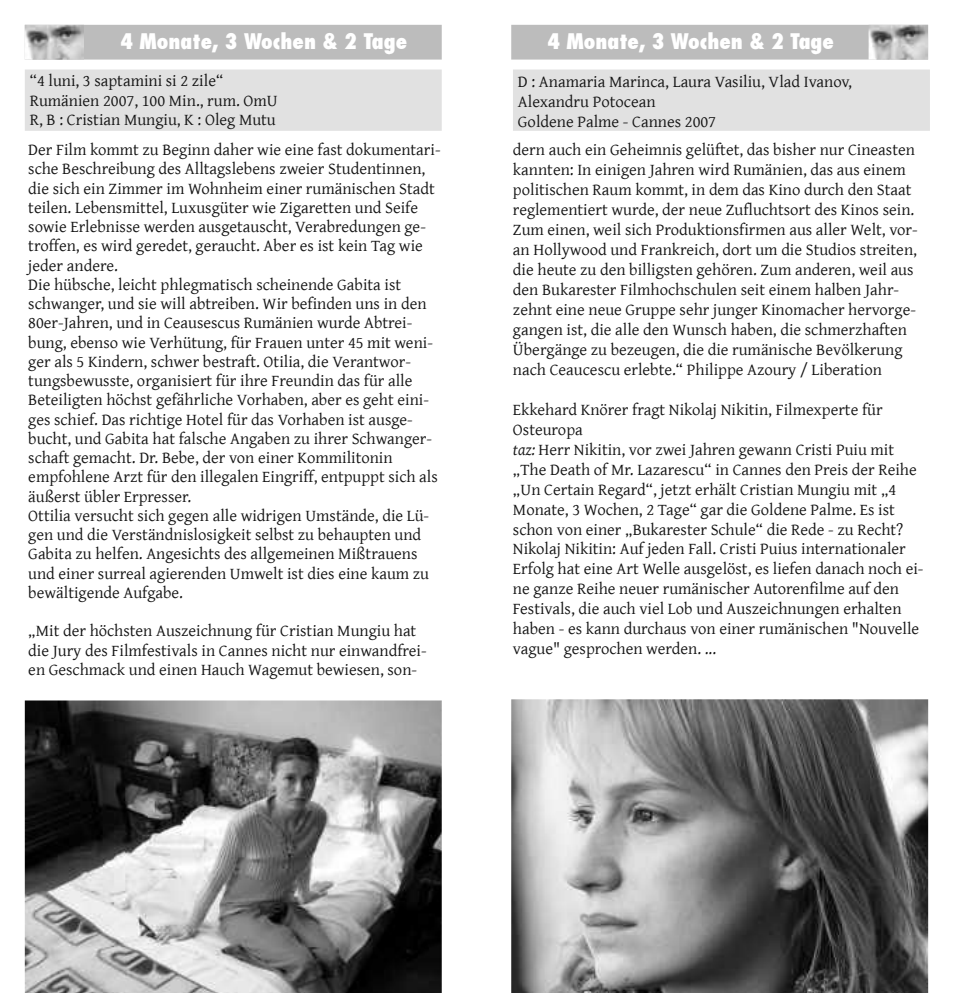
<style>
.page{position:relative;width:953px;height:993px;background:#fff}
.page>*{position:absolute;margin:0;border:0;box-sizing:border-box;transform-origin:0 0}
.t1{font:21px "Fujiyama Extra Bold Plain";color:#fff}
.t2{font:16.62px/19.2px "Gentium";letter-spacing:.015em;color:#141414}
.t3{font:16.62px/19.2px "Gentium";letter-spacing:.035em;color:#141414}
.t4{font:16.62px/19.9px "Gentium";letter-spacing:-.025em;color:#141414}
.s1{font-style:italic}
</style>
<div class="page">
<img style="left:25px;top:700px;width:416px;height:292px">
<div style="left:25px;top:25px;width:416px;height:35px;background:#bcbcbc"></div>
<div style="left:511px;top:25px;width:417px;height:35px;background:#bcbcbc"></div>
<img style="left:868px;top:25px;width:59px;height:35px">
<img style="left:25px;top:25px;width:59px;height:35px">
<img style="left:511px;top:699px;width:417px;height:293px">
<div style="left:25px;top:69px;width:416px;height:62px;background:#e1e1e1"></div>
<div style="left:513px;top:69px;width:416px;height:62px;background:#e1e1e1"></div>
<p class="t1" style="left:120px;top:32px;width:285px">4 Monate, 3 Woch en &amp; 2 Tage</p>
<p class="t1" style="left:547px;top:32px;width:285px">4 Monate, 3 Woch en &amp; 2 Tage</p>
<p class="t2" style="left:30px;top:72px;width:249px">“ 4 luni,3 saptam ini si 2 zile“<br>Rum änie n 2007,100 Min.,rum .Om U<br>R,B : Cristian Mungiu,K : OlegMutu</p>
<p class="t4" style="left:518px;top:72px;width:337px">D : Anam aria Marinca,Laura Vasiliu,Vlad Ivanov,<br>Ale xandru Potoce an<br>Golde ne Palm e - Cannes 2007</p>
<p class="t2" style="left:28px;top:141px;width:413px">Der Film k om m tzu Beginn dah er w ie eine fastdok um entari&shy;sch e Besch reibungdes Alltagslebens zw eier Studentinnen, die sich ein Z im m er im W oh nh eim einer rum änisch en Stadt teile n.Le be nsm itte l,Luxusgüter w ie Z igare tte n und Seife sow ie Erlebnisse w erden ausgetausch t,Verabredungen ge&shy;troffen,es w ird geredet,gerauch t.Aber es istk ein Tag w ie jeder andere.<br>Die h übsch e,leich tph legm atisch sch einende Gabita ist<br>sch w anger,und sie w illabtreiben.W ir befinden uns in den 80er-Jah ren,und in Ceausescus Rum änien w urde Abtrei&shy;bung,ebenso w ie Verh ütung,für Frauen unter 45 m itw eni&shy;ger als 5 Kindern,sch w er bestraft.Otilia,die Verantw or&shy;tungsbe w usste,organisiertfür ih re Fre undin das für alle Beteiligten h öch stgefäh rlich e Vorh aben,aber es geh teini&shy;ges sch ie f.Das rich tige H ote lfür das Vorh abe n istausge&shy;buch t,und Gabita h atfalsch e Angaben zu ih rer Sch w anger&shy;sch aftge m ach t.Dr.Be be,der von einer Kom m ilitonin<br>e m pfoh le ne Arztfür de n ille gale n Eingriff,e ntpupptsich als äußerstübler Erpresser.<br>Ottilia versuch tsich ge ge n alle w idrige n Um stände,die Lü&shy;gen und die Verständnislosigk eitselbstzu beh aupten und Gabita zu h elfen.Angesich ts des allgem einen Mißtrauens und einer surrealagierenden Um w eltistdies eine k aum zu bew ältigende Aufgabe.</p>
<p class="t3" style="left:28px;top:621px;width:399px">„Mitder h öch sten Auszeich nung für Cristian Mungiu h at die Jury des Film festivals in Cannes nich tnur einw andfrei&shy;en Gesch m ack und einen H auch W agem utbew iesen,son-</p>
<p class="t2" style="left:513px;top:140px;width:407px;line-height:19.9px">dern auch ein Geh eim nis gelüftet,das bish er nur Cineasten k annten: In einigen Jah ren w ird Rum änien,das aus einem politisch en Raum k om m t,in dem das Kino durch den Staat reglem entiertw urde,der neue Z ufluch tsortdes Kinos sein.<br>Z um eine n,w eilsich Produk tionsfirm e n aus aller W e lt,vor&shy;an H ollyw ood und Frank reich ,dortum die Studios streite n, die h eute zu den billigsten geh ören.Z um anderen,w eilaus den Buk arester Film h och sch ulen seiteinem h alben Jah r&shy;zeh nteine neue Gruppe seh r junger Kinom ach er h ervorge&shy;gangen ist,die alle den W unsch h aben,die sch m erzh aften Übergänge zu bezeugen,die die rum änisch e Bevölk erung nach Ce aucescu erle bte .“ Ph ilippe Azoury / Liberation</p>
<p class="t2" style="left:513px;top:400px;width:411px;line-height:19.9px">Ek k eh ard Knörer fragtNik olajNik itin,Film e xperte für<br>Oste uropa<br><span class="s1">taz:</span> H err Nik itin,vor zw ei Jah ren gew ann Cristi Puiu m it<br>„Th e Death ofMr.Lazarescu“ in Cannes den Preis der Reih e „Un Certain Re gard“ ,je tzterh ältCristian Mungiu m it„4<br>Monate,3 W och en,2 Tage“ gar die Goldene Palm e.Es ist<br>sch on von einer „Buk arester Sch ule“ die Rede - zu Rech t?<br>Nik olajNik itin: Aufje de n Fall.Cristi Puius internationaler Erfolg h ateine ArtW e lle ausge löst,es lie fe n danach noch ei&shy;ne ganze Reih e neuer rum änisch er Autorenfilm e aufden Festivals,die auch vie lLob und Auszeich nunge n erh alte n<br>h aben - es k ann durch aus von einer rum änisch en "Nouvelle vague " gesproch e n w erde n....</p>
</div>
